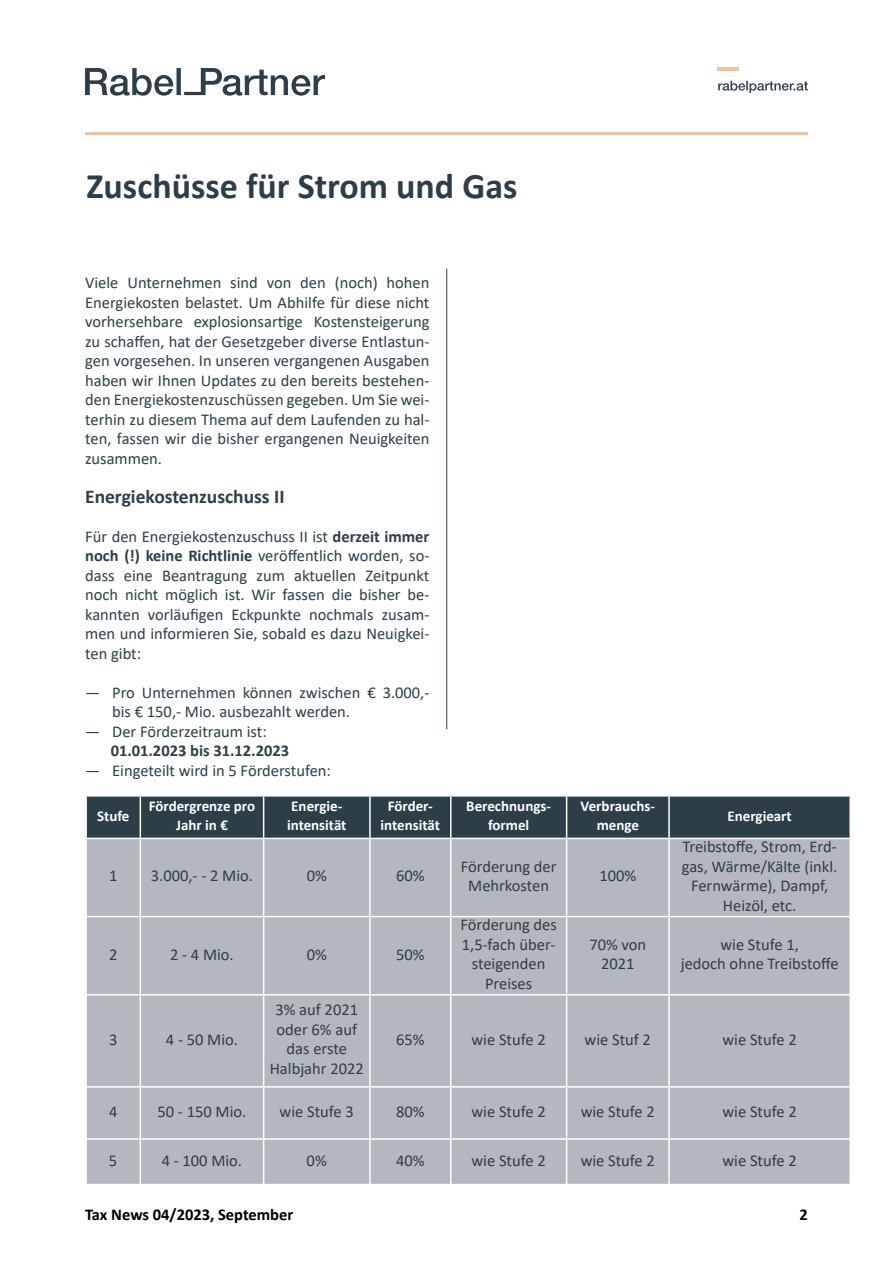
<style>
.page{position:relative;width:893px;height:1263px;background:#fff}
.page>*{position:absolute;margin:0;border:0;box-sizing:border-box;transform-origin:0 0}
.t1{font:700 36px "Calibri";color:#2c3f49}
.t2{font:700 19.5px "Calibri";color:#2c3f49}
.t3{font:16.5px/19.5px "Calibri";color:#2c3f49;text-align:center}
.t4{font:700 16.5px "Calibri";color:#000}
.t5{font:700 16.5px "Calibri";color:#2c3f49}
.t6{font:700 15px/19.5px "Calibri";color:#fff;text-align:center}
.s1{font-weight:700}
</style>
<div class="page">
<svg style="left:85px;top:68px;width:240px;height:28px"></svg>
<hr style="left:85px;top:132px;width:723px;height:3px;background:#eac69a">
<svg style="left:718px;top:81px;width:90px;height:12px"></svg>
<hr style="left:717px;top:67px;width:22px;height:3px;background:#eac69a">
<hr style="left:446px;top:269px;width:1px;height:460px;background:#2c3f49">
<div style="left:87px;top:797px;width:762px;height:41px;background:#2c3f49"></div>
<div style="left:87px;top:839px;width:762px;height:345px;background:#b4b7bd"></div>
<hr style="left:140px;top:797px;width:1px;height:41px;background:#fff">
<hr style="left:263px;top:797px;width:1px;height:41px;background:#fff">
<hr style="left:369px;top:797px;width:2px;height:41px;background:#fff">
<hr style="left:450px;top:797px;width:1px;height:41px;background:#fff">
<hr style="left:566px;top:797px;width:1px;height:41px;background:#fff">
<hr style="left:668px;top:797px;width:2px;height:41px;background:#fff">
<hr style="left:140px;top:839px;width:1px;height:77px;background:#fff">
<hr style="left:263px;top:839px;width:1px;height:77px;background:#fff">
<hr style="left:369px;top:839px;width:2px;height:77px;background:#fff">
<hr style="left:450px;top:839px;width:1px;height:77px;background:#fff">
<hr style="left:566px;top:839px;width:1px;height:77px;background:#fff">
<hr style="left:668px;top:839px;width:2px;height:77px;background:#fff">
<hr style="left:85px;top:916px;width:55px;height:1px;background:#fff">
<hr style="left:140px;top:916px;width:124px;height:1px;background:#fff">
<hr style="left:140px;top:917px;width:1px;height:77px;background:#fff">
<hr style="left:264px;top:916px;width:106px;height:1px;background:#fff">
<hr style="left:263px;top:917px;width:1px;height:77px;background:#fff">
<hr style="left:370px;top:916px;width:81px;height:1px;background:#fff">
<hr style="left:369px;top:917px;width:2px;height:77px;background:#fff">
<hr style="left:451px;top:916px;width:116px;height:1px;background:#fff">
<hr style="left:450px;top:917px;width:1px;height:77px;background:#fff">
<hr style="left:567px;top:916px;width:102px;height:1px;background:#fff">
<hr style="left:566px;top:917px;width:1px;height:77px;background:#fff">
<hr style="left:669px;top:916px;width:182px;height:1px;background:#fff">
<hr style="left:668px;top:917px;width:2px;height:77px;background:#fff">
<hr style="left:85px;top:994px;width:55px;height:1px;background:#fff">
<hr style="left:140px;top:994px;width:124px;height:1px;background:#fff">
<hr style="left:140px;top:995px;width:1px;height:91px;background:#fff">
<hr style="left:264px;top:994px;width:106px;height:1px;background:#fff">
<hr style="left:263px;top:995px;width:1px;height:91px;background:#fff">
<hr style="left:370px;top:994px;width:81px;height:1px;background:#fff">
<hr style="left:369px;top:995px;width:2px;height:91px;background:#fff">
<hr style="left:451px;top:994px;width:116px;height:1px;background:#fff">
<hr style="left:450px;top:995px;width:1px;height:91px;background:#fff">
<hr style="left:567px;top:994px;width:102px;height:1px;background:#fff">
<hr style="left:566px;top:995px;width:1px;height:91px;background:#fff">
<hr style="left:669px;top:994px;width:182px;height:1px;background:#fff">
<hr style="left:668px;top:995px;width:2px;height:91px;background:#fff">
<hr style="left:85px;top:1086px;width:55px;height:2px;background:#fff">
<hr style="left:140px;top:1086px;width:124px;height:2px;background:#fff">
<hr style="left:140px;top:1088px;width:1px;height:50px;background:#fff">
<hr style="left:264px;top:1086px;width:106px;height:2px;background:#fff">
<hr style="left:263px;top:1088px;width:1px;height:50px;background:#fff">
<hr style="left:370px;top:1086px;width:81px;height:2px;background:#fff">
<hr style="left:369px;top:1088px;width:2px;height:50px;background:#fff">
<hr style="left:451px;top:1086px;width:116px;height:2px;background:#fff">
<hr style="left:450px;top:1088px;width:1px;height:50px;background:#fff">
<hr style="left:567px;top:1086px;width:102px;height:2px;background:#fff">
<hr style="left:566px;top:1088px;width:1px;height:50px;background:#fff">
<hr style="left:669px;top:1086px;width:182px;height:2px;background:#fff">
<hr style="left:668px;top:1088px;width:2px;height:50px;background:#fff">
<hr style="left:85px;top:1138px;width:55px;height:2px;background:#fff">
<hr style="left:140px;top:1138px;width:124px;height:2px;background:#fff">
<hr style="left:140px;top:1140px;width:1px;height:44px;background:#fff">
<hr style="left:264px;top:1138px;width:106px;height:2px;background:#fff">
<hr style="left:263px;top:1140px;width:1px;height:44px;background:#fff">
<hr style="left:370px;top:1138px;width:81px;height:2px;background:#fff">
<hr style="left:369px;top:1140px;width:2px;height:44px;background:#fff">
<hr style="left:451px;top:1138px;width:116px;height:2px;background:#fff">
<hr style="left:450px;top:1140px;width:1px;height:44px;background:#fff">
<hr style="left:567px;top:1138px;width:102px;height:2px;background:#fff">
<hr style="left:566px;top:1140px;width:1px;height:44px;background:#fff">
<hr style="left:669px;top:1138px;width:182px;height:2px;background:#fff">
<hr style="left:668px;top:1140px;width:2px;height:44px;background:#fff">
<h1 class="t1" style="left:86px;top:169px;width:433px">Zuschüsse für Strom und Gas</h1>
<p class="t3" style="left:85px;top:272px;width:346px;text-align:justify">Viele Unternehmen sind von den (noch) hohen Energiekosten belastet. Um Abhilfe für diese nicht vorhersehbare explosionsartige Kostensteigerung zu schaffen, hat der Gesetzgeber diverse Entlastun&shy;gen vorgesehen. In unseren vergangenen Ausgaben haben wir Ihnen Updates zu den bereits bestehen&shy;den Energiekostenzuschüssen gegeben. Um Sie wei&shy;terhin zu diesem Thema auf dem Laufenden zu hal&shy;ten, fassen wir die bisher ergangenen Neuigkeiten zusammen.</p>
<p class="t2" style="left:85px;top:482px;width:201px">Energiekostenzuschuss II</p>
<p class="t3" style="left:85px;top:526px;width:346px;text-align:justify">Für den Energiekostenzuschuss II ist <span class="s1">derzeit immer noch (!) keine Richtlinie</span> veröffentlich worden, so&shy;dass eine Beantragung zum aktuellen Zeitpunkt noch nicht möglich ist. Wir fassen die bisher be&shy;kannten vorläufigen Eckpunkte nochmals zusam&shy;men und informieren Sie, sobald es dazu Neuigkei&shy;ten gibt:</p>
<p class="t3" style="left:112px;top:683px;width:319px;text-align:left;text-indent:-27px">— Pro Unternehmen können zwischen € 3.000,- bis € 150,- Mio. ausbezahlt werden.</p>
<p class="t3" style="left:85px;top:722px;width:183px">— Der Förderzeitraum ist:</p>
<p class="t5" style="left:111px;top:743px;width:180px">01.01.2023 bis 31.12.2023</p>
<p class="t3" style="left:85px;top:761px;width:247px">— Eingeteilt wird in 5 Förderstufen:</p>
<p class="t6" style="left:97px;top:806px;width:34px">Stufe</p>
<p class="t6" style="left:149px;top:796px;width:108px">Fördergrenze pro<br>Jahr in €</p>
<p class="t6" style="left:287px;top:796px;width:61px;text-align:left">Energie&shy;intensität</p>
<p class="t6" style="left:381px;top:796px;width:61px">Förder&shy;intensität</p>
<p class="t6" style="left:466px;top:796px;width:86px">Berechnungs&shy;formel</p>
<p class="t6" style="left:581px;top:796px;width:76px">Verbrauchs&shy;menge</p>
<p class="t6" style="left:727px;top:806px;width:66px">Energieart</p>
<p class="t3" style="left:109px;top:866px;width:10px">1</p>
<p class="t3" style="left:151px;top:866px;width:104px">3.000,- - 2 Mio.</p>
<p class="t3" style="left:307px;top:866px;width:22px">0%</p>
<p class="t3" style="left:396px;top:866px;width:30px">60%</p>
<p class="t3" style="left:461px;top:856px;width:97px">Förderung der<br>Mehrkosten</p>
<p class="t3" style="left:599px;top:866px;width:38px">100%</p>
<p class="t3" style="left:682px;top:836px;width:157px">Treibstoffe, Strom, Erd&shy;gas, Wärme/Kälte (inkl.<br>Fernwärme), Dampf,<br>Heizöl, etc.</p>
<p class="t3" style="left:109px;top:944px;width:10px">2</p>
<p class="t3" style="left:170px;top:944px;width:65px">2 - 4 Mio.</p>
<p class="t3" style="left:307px;top:944px;width:22px">0%</p>
<p class="t3" style="left:396px;top:944px;width:30px">50%</p>
<p class="t3" style="left:460px;top:915px;width:98px">Förderung des<br>1,5-fach über&shy;steigenden<br>Preises</p>
<p class="t3" style="left:589px;top:934px;width:58px">70% von<br>2021</p>
<p class="t3" style="left:681px;top:935px;width:159px">wie Stufe 1,<br>jedoch ohne Treibstoffe</p>
<p class="t3" style="left:109px;top:1029px;width:10px">3</p>
<p class="t3" style="left:166px;top:1029px;width:74px">4 - 50 Mio.</p>
<p class="t3" style="left:270px;top:1000px;width:96px">3% auf 2021 oder 6% auf das erste<br>Halbjahr 2022</p>
<p class="t3" style="left:396px;top:1029px;width:30px">65%</p>
<p class="t3" style="left:471px;top:1029px;width:76px">wie Stufe 2</p>
<p class="t3" style="left:585px;top:1029px;width:68px">wie Stuf 2</p>
<p class="t3" style="left:722px;top:1029px;width:76px">wie Stufe 2</p>
<p class="t3" style="left:109px;top:1102px;width:10px">4</p>
<p class="t3" style="left:158px;top:1101px;width:90px">50 - 150 Mio.</p>
<p class="t3" style="left:280px;top:1101px;width:76px">wie Stufe 3</p>
<p class="t3" style="left:396px;top:1101px;width:30px">80%</p>
<p class="t3" style="left:471px;top:1101px;width:76px">wie Stufe 2</p>
<p class="t3" style="left:581px;top:1101px;width:76px">wie Stufe 2</p>
<p class="t3" style="left:722px;top:1101px;width:76px">wie Stufe 2</p>
<p class="t3" style="left:109px;top:1151px;width:10px">5</p>
<p class="t3" style="left:162px;top:1150px;width:82px">4 - 100 Mio.</p>
<p class="t3" style="left:307px;top:1150px;width:22px">0%</p>
<p class="t3" style="left:396px;top:1150px;width:30px">40%</p>
<p class="t3" style="left:471px;top:1150px;width:76px">wie Stufe 2</p>
<p class="t3" style="left:581px;top:1150px;width:76px">wie Stufe 2</p>
<p class="t3" style="left:722px;top:1150px;width:76px">wie Stufe 2</p>
<p class="t4" style="left:85px;top:1207px;width:210px">Tax News 04/2023, September</p>
<p class="t4" style="left:800px;top:1207px;width:10px">2</p>
</div>
